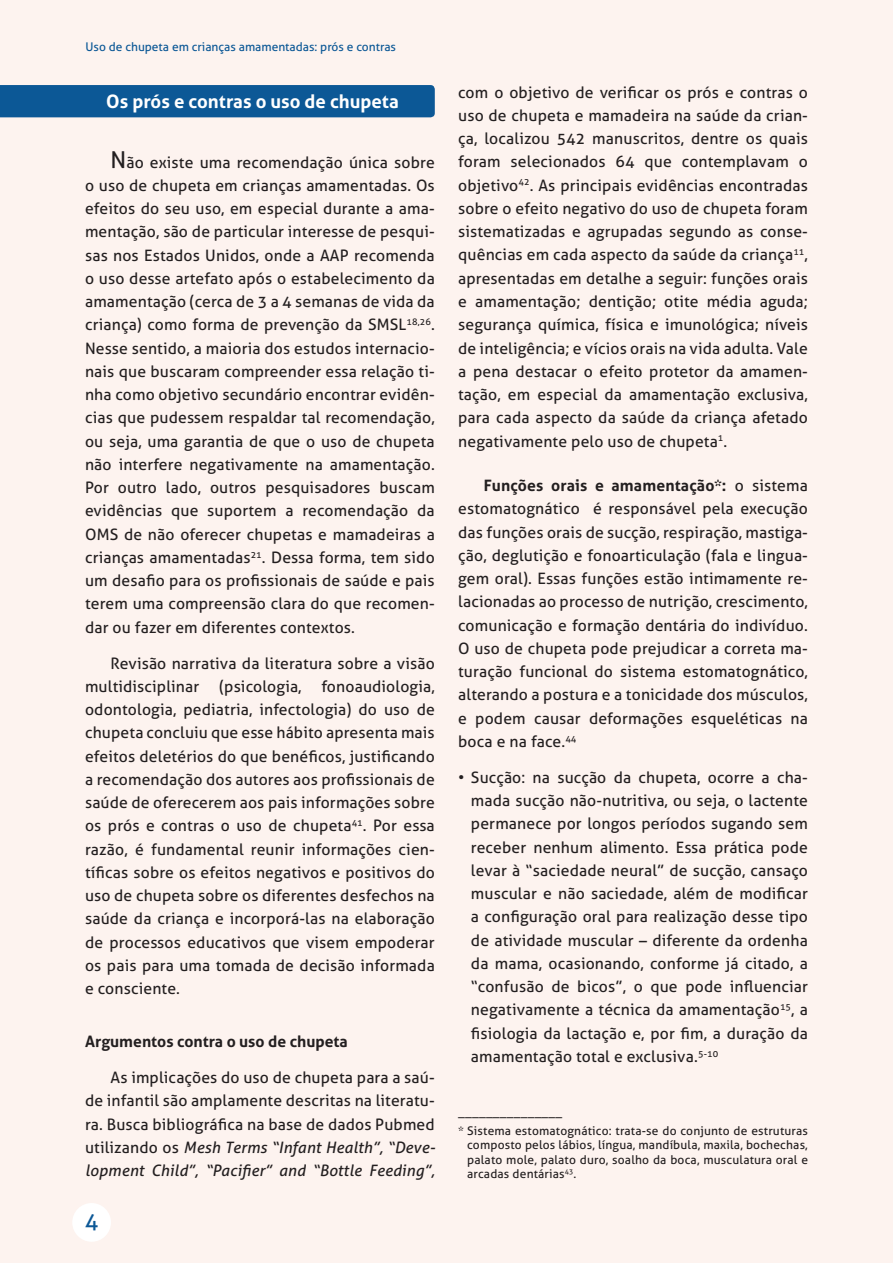
<style>
.page{position:relative;width:893px;height:1263px;background:#fdf3ef}
.page>*{position:absolute;margin:0;border:0;box-sizing:border-box;transform-origin:0 0}
.t1{font:22.5px "Aller";color:#0c5896}
.t2{font:700 18.6px "Aller";color:#fff}
.t3{font:15.75px/23.2px "Aller";letter-spacing:.01em;color:#231f20;text-align:justify}
.t4{font:700 15.75px "Aller";color:#231f20}
.t5{font:13.5px "Aller";color:#231f20}
.t6{font:12px/14.2px "Aller";letter-spacing:.015em;color:#231f20;text-align:justify}
.t7{font:12px "Aller";color:#0c5896}
.s1{font-size:23.25px}
.s2{font-style:italic}
.s3{font-weight:700}
</style>
<div class="page">
<div style="left:72px;top:1203px;width:39px;height:39px;background:#fff;border-radius:50%"></div>
<div style="left:0;top:85px;width:435px;height:32px;background:#0c5896"></div>
<p class="t7" style="left:85px;top:39px;width:312px">Uso de chupeta em crianças amamentadas: prós e contras</p>
<p class="t2" style="left:106px;top:91px;width:294px">Os prós e contras o uso de chupeta</p>
<p class="t3" style="left:85px;top:151px;width:351px;text-indent:26px"><span class="s1">N</span>ão existe uma recomendação única sobre o uso de chupeta em crianças amamentadas. Os efeitos do seu uso, em especial durante a ama&shy;mentação, são de particular interesse de pesqui&shy;sas nos Estados Unidos, onde a AAP recomenda o uso desse artefato após o estabelecimento da amamentação (cerca de 3 a 4 semanas de vida da criança) como forma de prevenção da SMSL<sup>18,26</sup>.<br>Nesse sentido, a maioria dos estudos internacio&shy;nais que buscaram compreender essa relação ti&shy;nha como objetivo secundário encontrar evidên&shy;cias que pudessem respaldar tal recomendação, ou seja, uma garantia de que o uso de chupeta não interfere negativamente na amamentação.<br>Por outro lado, outros pesquisadores buscam evidências que suportem a recomendação da OMS de não oferecer chupetas e mamadeiras a crianças amamentadas<sup>21</sup>. Dessa forma, tem sido um desafio para os profissionais de saúde e pais terem uma compreensão clara do que recomen&shy;dar ou fazer em diferentes contextos.</p>
<p class="t3" style="left:85px;top:652px;width:351px;text-indent:26px">Revisão narrativa da literatura sobre a visão multidisciplinar</p>
<p class="t3" style="left:219px;top:675px;width:84px">(psicologia,</p>
<p class="t3" style="left:85px;top:675px;width:351px;text-indent:236px">fonoaudiologia, odontologia, pediatria, infectologia) do uso de chupeta concluiu que esse hábito apresenta mais efeitos deletérios do que benéficos, justificando a recomendação dos autores aos profissionais de saúde de oferecerem aos pais informações sobre os prós e contras o uso de chupeta<sup>41</sup>. Por essa razão, é fundamental reunir informações cien&shy;tíficas sobre os efeitos negativos e positivos do uso de chupeta sobre os diferentes desfechos na saúde da criança e incorporá-las na elaboração de processos educativos que visem empoderar os pais para uma tomada de decisão informada e consciente.</p>
<p class="t4" style="left:85px;top:1032px;width:264px">Argumentos contra o uso de chupeta</p>
<p class="t3" style="left:85px;top:1066px;width:352px;text-indent:26px">As implicações do uso de chupeta para a saú&shy;de infantil são amplamente descritas na literatu&shy;ra. Busca bibliográfica na base de dados Pubmed utilizando os <span class="s2">Mesh Terms “Infant Health”, “Deve&shy;lopment Child”, “Pacifier” and “Bottle Feeding”,</span></p>
<h1 class="t1" style="left:85px;top:1207px;width:15px">4</h1>
<p class="t3" style="left:458px;top:81px;width:351px">com o objetivo de verificar os prós e contras o uso de chupeta e mamadeira na saúde da crian&shy;ça, localizou 542 manuscritos, dentre os quais foram selecionados 64 que contemplavam o objetivo<sup>42</sup>. As principais evidências encontradas sobre o efeito negativo do uso de chupeta foram sistematizadas e agrupadas segundo as conse&shy;quências em cada aspecto da saúde da criança<sup>11</sup>, apresentadas em detalhe a seguir: funções orais e amamentação; dentição; otite média aguda; segurança química, física e imunológica; níveis de inteligência; e vícios orais na vida adulta. Vale a pena destacar o efeito protetor da amamen&shy;tação, em especial da amamentação exclusiva, para cada aspecto da saúde da criança afetado negativamente pelo uso de chupeta<sup>1</sup>.</p>
<p class="t3" style="left:458px;top:474px;width:351px;text-indent:26px"><span class="s3">Funções orais e amamentação*:</span> o sistema estomatognático é responsável pela execução das funções orais de sucção, respiração, mastiga&shy;ção, deglutição e fonoarticulação (fala e lingua&shy;gem oral). Essas funções estão intimamente re&shy;lacionadas ao processo de nutrição, crescimento, comunicação e formação dentária do indivíduo.<br>O uso de chupeta pode prejudicar a correta ma&shy;turação funcional do sistema estomatognático, alterando a postura e a tonicidade dos músculos, e podem causar deformações esqueléticas na boca e na face.<sup>44</sup></p>
<p class="t3" style="left:471px;top:766px;width:339px;text-indent:-13px">• Sucção: na sucção da chupeta, ocorre a cha&shy;mada sucção não-nutritiva, ou seja, o lactente permanece por longos períodos sugando sem receber nenhum alimento. Essa prática pode levar à “saciedade neural” de sucção, cansaço muscular e não saciedade, além de modificar a configuração oral para realização desse tipo de atividade muscular – diferente da ordenha da mama, ocasionando, conforme já citado, a “confusão de bicos”, o que pode influenciar negativamente a técnica da amamentação<sup>15</sup>, a fisiologia da lactação e, por fim, a duração da amamentação total e exclusiva.<sup>5-10</sup></p>
<p class="t5" style="left:458px;top:1104px;width:106px">_______________</p>
<p class="t6" style="left:467px;top:1124px;width:342px;text-indent:-9px">* Sistema estomatognático: trata-se do conjunto de estruturas composto pelos lábios, língua, mandíbula, maxila, bochechas, palato mole, palato duro, soalho da boca, musculatura oral e arcadas dentárias<sup>43</sup>.</p>
</div>
